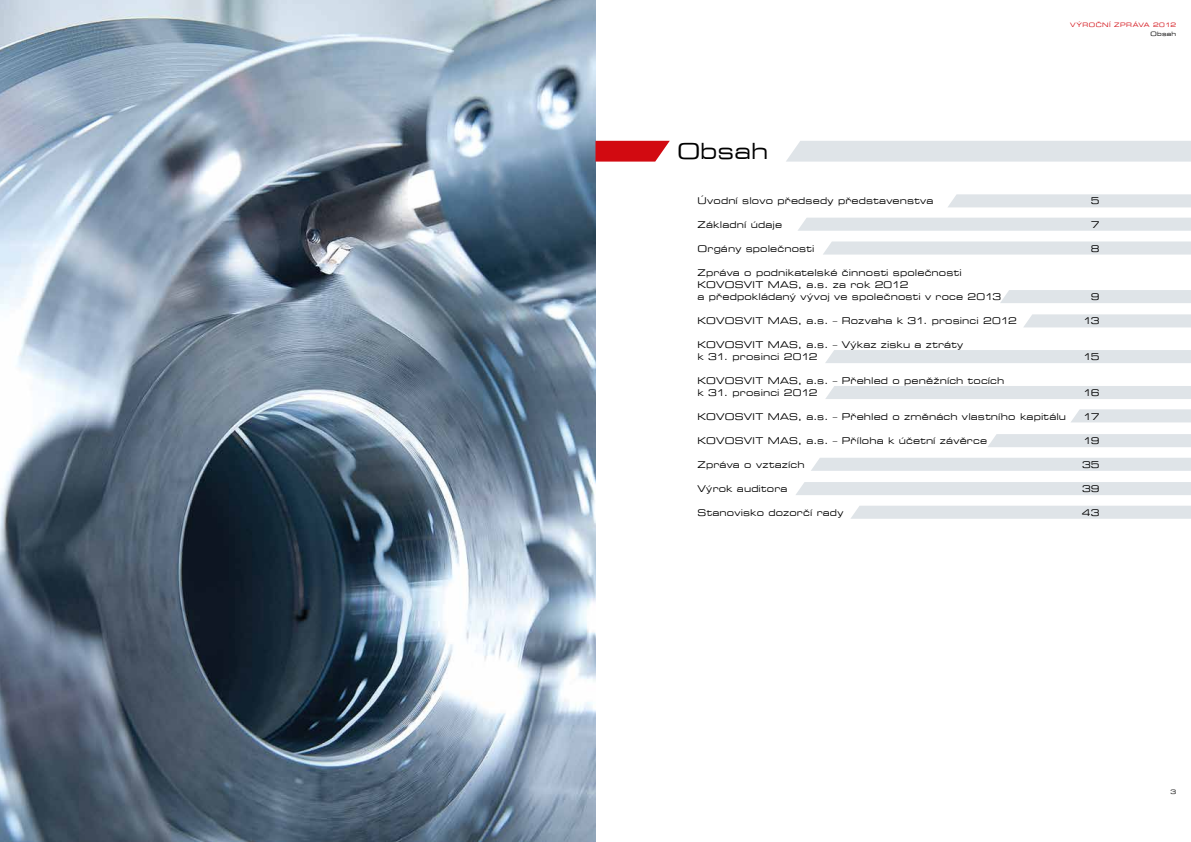
<style>
.page{position:relative;width:1191px;height:842px;background:#fff}
.page>*{position:absolute;margin:0;border:0;box-sizing:border-box;transform-origin:0 0}
.t1{font:expanded 22px "Square 721 TL";letter-spacing:-.005em;color:#000}
.t2{font:expanded 9.2px/12px "Square 721 TL";letter-spacing:.015em;color:#000}
.t3{font:expanded 6px "Square 721 TL";letter-spacing:.08em;color:#d20a11}
.t4{font:expanded 6px "Square 721 TL";letter-spacing:.03em;color:#000}
</style>
<div class="page">
<svg style="left:823px;top:241px;width:368px;height:14px"></svg>
<img style="left:0;top:0;width:595px;height:842px">
<svg style="left:948px;top:194px;width:243px;height:13px"></svg>
<div style="left:798px;top:218px;width:393px;height:13px;background:#dfe4e8"></div>
<div style="left:1000px;top:290px;width:191px;height:13px;background:#dfe4e8"></div>
<svg style="left:1024px;top:314px;width:167px;height:13px"></svg>
<div style="left:825px;top:350px;width:366px;height:13px;background:#dfe4e8"></div>
<div style="left:825px;top:386px;width:366px;height:13px;background:#dfe4e8"></div>
<svg style="left:1071px;top:409px;width:120px;height:13px"></svg>
<div style="left:988px;top:434px;width:203px;height:13px;background:#dfe4e8"></div>
<div style="left:811px;top:458px;width:380px;height:13px;background:#dfe4e8"></div>
<div style="left:796px;top:482px;width:395px;height:13px;background:#dfe4e8"></div>
<div style="left:851px;top:506px;width:340px;height:13px;background:#dfe4e8"></div>
<svg style="left:595px;top:141px;width:75px;height:21px"></svg>
<div style="left:786px;top:141px;width:405px;height:21px;background:#dfe4e8"></div>
<h1 class="t1" style="left:677px;top:138px;width:93px">Obsah</h1>
<p class="t3" style="left:1070px;top:21px;width:51px">výroční zpr</p>
<p class="t3" style="left:1132px;top:21px;width:13px">áva</p>
<p class="t3" style="left:1153px;top:21px;width:25px">2012</p>
<p class="t4" style="left:1150px;top:30px;width:27px">Obsah</p>
<p class="t2" style="left:697px;top:195px;width:237px">Úvodní slovo předsedy představenstva</p>
<p class="t2" style="left:1091px;top:195px;width:10px">5</p>
<p class="t2" style="left:697px;top:219px;width:86px">Základní údaje</p>
<p class="t2" style="left:1091px;top:219px;width:10px">7</p>
<p class="t2" style="left:697px;top:243px;width:118px">Orgány společnosti</p>
<p class="t2" style="left:1091px;top:243px;width:10px">8</p>
<p class="t2" style="left:697px;top:267px;width:305px">Zpráva o podnikatelské činnosti společnosti<br>KOVOSVIT MAS, a.s. za rok 2012<br>a předpokládaný vývoj ve společnosti v roce 2013</p>
<p class="t2" style="left:1091px;top:291px;width:10px">9</p>
<p class="t2" style="left:697px;top:315px;width:321px">KOVOSVIT MAS, a.s. – Rozvaha k 31. prosinci 2012</p>
<p class="t2" style="left:1083px;top:315px;width:18px">13</p>
<p class="t2" style="left:697px;top:339px;width:267px">KOVOSVIT MAS, a.s. – Výkaz zisku a ztráty k 31. prosinci 2012</p>
<p class="t2" style="left:1083px;top:351px;width:18px">15</p>
<p class="t2" style="left:697px;top:375px;width:308px">KOVOSVIT MAS, a.s. – Přehled o peněžních tocích k 31. prosinci 2012</p>
<p class="t2" style="left:1083px;top:387px;width:18px">16</p>
<p class="t2" style="left:697px;top:411px;width:370px">KOVOSVIT MAS, a.s. – Přehled o změnách vlastního kapitálu</p>
<p class="t2" style="left:1083px;top:411px;width:18px">17</p>
<p class="t2" style="left:697px;top:435px;width:291px">KOVOSVIT MAS, a.s. – Příloha k účetní závěrce</p>
<p class="t2" style="left:1083px;top:435px;width:18px">19</p>
<p class="t2" style="left:697px;top:459px;width:108px">Zpráva o vztazích</p>
<p class="t2" style="left:1082px;top:459px;width:19px">35</p>
<p class="t2" style="left:697px;top:483px;width:91px">Výrok auditora</p>
<p class="t2" style="left:1082px;top:483px;width:19px">39</p>
<p class="t2" style="left:697px;top:507px;width:147px">Stanovisko dozorčí rady</p>
<p class="t2" style="left:1082px;top:507px;width:19px">43</p>
<p class="t4" style="left:1170px;top:788px;width:7px">3</p>
</div>
